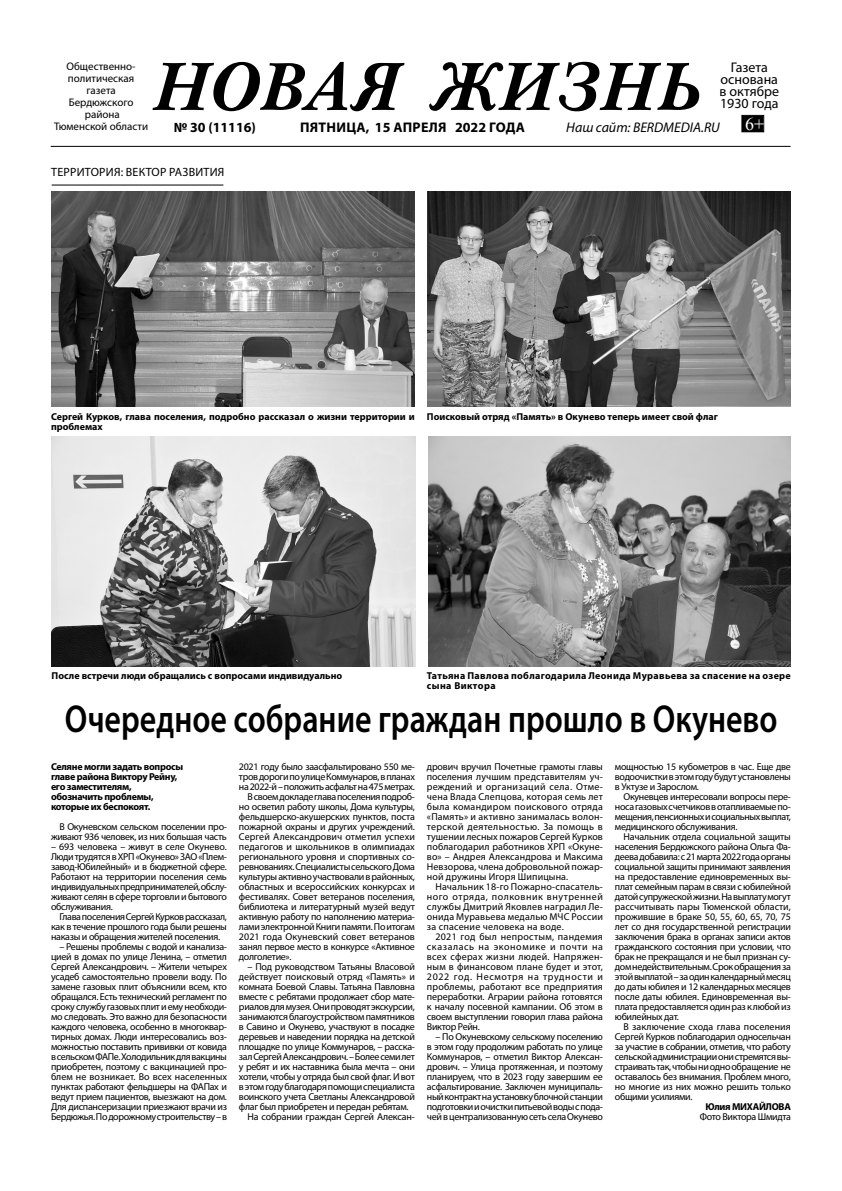
<style>
.page{position:relative;width:842px;height:1191px;background:#fff}
.page>*{position:absolute;margin:0;border:0;box-sizing:border-box;transform-origin:0 0}
.t1{font:italic 700 70px "Baskerville BT";color:#000}
.t2{font:600 39px "Myriad Pro";color:#000;scale:.82 1}
.t3{font:18px "Times New Roman";color:#fff}
.t4{font:700 14px "Myriad Pro";letter-spacing:.02em;color:#000}
.t5{font:14px/12px "Myriad Pro";color:#000;text-align:center}
.t6{font:italic 14px "Myriad Pro";color:#000}
.t7{font:12px "Myriad Pro";letter-spacing:.02em;color:#000}
.t8{font:11px/12px "Myriad Pro";color:#000;text-align:center}
.t9{font:10px/10px "Myriad Pro";letter-spacing:-.03em;color:#000;text-align:justify}
.t10{font:700 10px/10px "Myriad Pro";color:#000}
.t11{font:700 10px/10px "Myriad Pro";letter-spacing:-.03em;color:#000}
.t12{font:700 10px/10px "Myriad Pro";letter-spacing:.03em;color:#000}
.t13{font:10px "Myriad Pro";letter-spacing:.005em;color:#000}
.t14{font:10px "Myriad Pro";letter-spacing:-.01em;color:#000}
.t15{font:10px "Myriad Pro";letter-spacing:.01em;color:#000}
.t16{font:10px "Myriad Pro";color:#000}
</style>
<div class="page">
<svg style="left:742px;top:115px;width:22px;height:17px"></svg>
<div style="left:743px;top:116px;width:20px;height:15px;border:1px solid #000"></div>
<hr style="left:51px;top:146px;width:740px;height:1px;background:#000">
<img style="left:350px;top:63px;width:54px;height:48px">
<img style="left:153px;top:62px;width:148px;height:49px">
<img style="left:301px;top:62px;width:46px;height:48px">
<img style="left:260px;top:94px;width:31px;height:16px">
<hr style="left:52px;top:185px;width:171px;height:1px;background:#000">
<img style="left:428px;top:437px;width:363px;height:230px">
<img style="left:428px;top:191px;width:362px;height:216px">
<img style="left:51px;top:191px;width:364px;height:216px">
<img style="left:52px;top:437px;width:364px;height:230px">
<p class="t8" style="left:54px;top:61px;width:96px">Общественно&shy;политическая газета<br>Бердюжского района<br>Тюменской области</p>
<h1 class="t1" style="left:434px;top:40px;width:270px">ЖИЗНЬ</h1>
<h3 class="t5" style="left:720px;top:63px;width:61px">Газета основана в октябре<br>1930 года</h3>
<h3 class="t4" style="left:174px;top:122px;width:84px">№ 30 (11116)</h3>
<h3 class="t4" style="left:300px;top:122px;width:226px">ПЯТНИЦА, 15 АПРЕЛЯ 2022 ГОДА</h3>
<h3 class="t6" style="left:566px;top:122px;width:155px">Наш сайт: BERDMEDIA.RU</h3>
<h3 class="t3" style="left:745px;top:113px;width:21px">6+</h3>
<p class="t7" style="left:51px;top:168px;width:175px">ТЕРРИТОРИЯ: ВЕКТОР РАЗВИТИЯ</p>
<p class="t10" style="left:51px;top:413px;width:669px">Сергей Курков, глава поселения, подробно рассказал о жизни территории и Поисковый отряд «Память» в Окунево теперь имеет свой флаг проблемах</p>
<p class="t10" style="left:52px;top:672px;width:292px">После встречи люди обращались с вопросами индивидуально</p>
<p class="t12" style="left:427px;top:672px;width:365px">Татьяна Павлова поблагодарила Леонида Муравьева за спасение на озере сына Виктора</p>
<h2 class="t2" style="left:65px;top:704px;width:871px">Очередное собрание граждан прошло в Окунево</h2>
<p class="t11" style="left:51px;top:762px;width:134px">Селяне могли задать вопросы главе района Виктору Рейну, его заместителям, обозначить проблемы, которые их беспокоят.</p>
<p class="t9" style="left:51px;top:822px;width:177px;text-align:right">В Окуневском сельском поселении про&shy;живают 936 человек, из них большая часть</p>
<p class="t9" style="left:51px;top:842px;width:177px">– 693 человека – живут в селе Окунево.<br>Люди трудятся в ХРП «Окунево» ЗАО «Плем&shy;завод-Юбилейный» и в бюджетной сфере.<br>Работают на территории поселения семь индивидуальных предпринимателей, обслу&shy;живают селян в сфере торговли и бытового обслуживания.</p>
<p class="t9" style="left:51px;top:912px;width:177px;text-indent:9px">Глава поселения Сергей Курков рассказал, как в течение прошлого года были решены наказы и обращения жителей поселения.</p>
<p class="t9" style="left:51px;top:942px;width:178px;text-indent:9px">– Решены проблемы с водой и канализа&shy;цией в домах по улице Ленина, – отметил Сергей Александрович. – Жители четырех усадеб самостоятельно провели воду. По замене газовых плит объяснили всем, кто обращался. Есть технический регламент по сроку службу газовых плит и ему необходи&shy;мо следовать. Это важно для безопасности каждого человека, особенно в многоквар&shy;тирных домах. Люди интересовались воз&shy;можностью поставить прививки от ковида в сельском ФАПе. Холодильник для вакцины приобретен, поэтому с вакцинацией про&shy;блем не возникает. Во всех населенных пунктах работают фельдшеры на ФАПах и ведут прием пациентов, выезжают на дом.<br>Для диспансеризации приезжают врачи из Бердюжья. По дорожному строительству – в</p>
<p class="t9" style="left:239px;top:762px;width:177px">2021 году было заасфальтировано 550 ме-</p>
<p class="t9" style="left:239px;top:772px;width:177px">тров дороги по улице Коммунаров, в планах</p>
<p class="t9" style="left:239px;top:782px;width:177px">на 2022-й – положить асфальт на 475 метрах.</p>
<p class="t9" style="left:247px;top:792px;width:169px">В своем докладе глава поселения подроб-</p>
<p class="t9" style="left:239px;top:802px;width:177px">но осветил работу школы, Дома культуры,</p>
<p class="t9" style="left:239px;top:812px;width:177px">фельдшерско-акушерских пунктов, поста</p>
<p class="t9" style="left:239px;top:822px;width:177px">пожарной охраны и других учреждений.</p>
<p class="t15" style="left:239px;top:833px;width:177px">Сергей Александрович отметил успехи</p>
<p class="t13" style="left:239px;top:843px;width:177px">педагогов и школьников в олимпиадах</p>
<p class="t9" style="left:239px;top:852px;width:177px">регионального уровня и спортивных со-</p>
<p class="t9" style="left:239px;top:862px;width:177px">ревнованиях. Специалисты сельского Дома</p>
<p class="t9" style="left:239px;top:872px;width:177px">культуры активно участвовали в районных,</p>
<p class="t14" style="left:239px;top:883px;width:177px">областных и всероссийских конкурсах и</p>
<p class="t9" style="left:239px;top:892px;width:177px">фестивалях. Совет ветеранов поселения,</p>
<p class="t9" style="left:239px;top:902px;width:177px">библиотека и литературный музей ведут</p>
<p class="t9" style="left:239px;top:912px;width:177px">активную работу по наполнению материа-</p>
<p class="t9" style="left:239px;top:922px;width:177px">лами электронной Книги памяти. По итогам</p>
<p class="t13" style="left:239px;top:933px;width:178px">2021 года Окуневский совет ветеранов</p>
<p class="t9" style="left:239px;top:942px;width:177px">занял первое место в конкурсе «Активное</p>
<p class="t9" style="left:239px;top:952px;width:54px">долголетие».</p>
<p class="t9" style="left:247px;top:962px;width:169px">– Под руководством Татьяны Власовой</p>
<p class="t16" style="left:239px;top:973px;width:177px">действует поисковый отряд «Память» и</p>
<p class="t9" style="left:239px;top:982px;width:177px">комната Боевой Славы. Татьяна Павловна</p>
<p class="t9" style="left:239px;top:992px;width:177px">вместе с ребятами продолжает сбор мате-</p>
<p class="t9" style="left:239px;top:1002px;width:177px">риалов для музея. Они проводят экскурсии,</p>
<p class="t9" style="left:239px;top:1012px;width:177px">занимаются благоустройством памятников</p>
<p class="t9" style="left:239px;top:1022px;width:177px">в Савино и Окунево, участвуют в посадке</p>
<p class="t9" style="left:239px;top:1032px;width:177px">деревьев и наведении порядка на детской</p>
<p class="t9" style="left:239px;top:1042px;width:177px">площадке по улице Коммунаров, – расска-</p>
<p class="t9" style="left:239px;top:1052px;width:177px">зал Сергей Александрович. – Более семи лет</p>
<p class="t9" style="left:239px;top:1062px;width:177px">у ребят и их наставника была мечта – они</p>
<p class="t9" style="left:239px;top:1072px;width:177px">хотели, чтобы у отряда был свой флаг. И вот</p>
<p class="t9" style="left:239px;top:1082px;width:177px">в этом году благодаря помощи специалиста</p>
<p class="t9" style="left:239px;top:1092px;width:177px">воинского учета Светланы Александровой</p>
<p class="t9" style="left:239px;top:1102px;width:171px">флаг был приобретен и передан ребятам.</p>
<p class="t9" style="left:247px;top:1112px;width:169px">На собрании граждан Сергей Алексан-</p>
<p class="t9" style="left:427px;top:762px;width:177px">дрович вручил Почетные грамоты главы поселения лучшим представителям уч&shy;реждений и организаций села. Отме&shy;чена Влада Слепцова, которая семь лет была командиром поискового отряда «Память» и активно занималась волон&shy;терской деятельностью. За помощь в тушении лесных пожаров Сергей Курков поблагодарил работников ХРП «Окуне&shy;во» – Андрея Александрова и Максима Невзорова, члена добровольной пожар&shy;ной дружины Игоря Шипицына.</p>
<p class="t9" style="left:427px;top:882px;width:177px;text-indent:8px">Начальник 18-го Пожарно-спасатель&shy;ного отряда, полковник внутренней службы Дмитрий Яковлев наградил Ле&shy;онида Муравьева медалью МЧС России за спасение человека на воде.</p>
<p class="t9" style="left:427px;top:932px;width:177px;text-indent:8px">2021 год был непростым, пандемия сказалась на экономике и почти на всех сферах жизни людей. Напряжен&shy;ным в финансовом плане будет и этот, 2022 год. Несмотря на трудности и проблемы, работают все предприятия переработки. Аграрии района готовятся к началу посевной кампании. Об этом в своем выступлении говорил глава района Виктор Рейн.</p>
<p class="t9" style="left:427px;top:1032px;width:178px;text-indent:8px">– По Окуневскому сельскому поселению в этом году продолжим работать по улице Коммунаров, – отметил Виктор Алексан&shy;дрович. – Улица протяженная, и поэтому планируем, что в 2023 году завершим ее асфальтирование. Заключен муниципаль&shy;ный контракт на установку блочной станции подготовки и очистки питьевой воды с пода&shy;чей в централизованную сеть села Окунево</p>
<p class="t9" style="left:615px;top:762px;width:178px">мощностью 15 кубометров в час. Еще две водоочистки в этом году будут установлены в Уктузе и Зарослом.</p>
<p class="t9" style="left:615px;top:792px;width:177px;text-indent:8px">Окуневцев интересовали вопросы пере&shy;носа газовых счетчиков в отапливаемые по&shy;мещения, пенсионных и социальных выплат, медицинского обслуживания.</p>
<p class="t9" style="left:615px;top:832px;width:178px;text-indent:8px">Начальник отдела социальной защиты населения Бердюжского района Ольга Фа&shy;деева добавила: с 21 марта 2022 года органы социальной защиты принимают заявления на предоставление единовременных вы&shy;плат семейным парам в связи с юбилейной датой супружеской жизни. На выплату могут рассчитывать пары Тюменской области, прожившие в браке 50, 55, 60, 65, 70, 75 лет со дня государственной регистрации заключения брака в органах записи актов гражданского состояния при условии, что брак не прекращался и не был признан су&shy;дом недействительным. Срок обращения за этой выплатой – за один календарный месяц до даты юбилея и 12 календарных месяцев после даты юбилея. Единовременная вы&shy;плата предоставляется один раз к любой из юбилейных дат.</p>
<p class="t9" style="left:615px;top:1022px;width:177px;text-indent:8px">В заключение схода глава поселения Сергей Курков поблагодарил односельчан за участие в собрании, отметив, что работу сельской администрации они стремятся вы&shy;страивать так, чтобы ни одно обращение не оставалось без внимания. Проблем много, но многие из них можно решить только общими усилиями.</p>
<p class="t11" style="left:706px;top:1102px;width:87px">Юлия МИХАЙЛОВА</p>
<p class="t9" style="left:700px;top:1112px;width:93px">Фото Виктора Шмидта</p>
</div>
